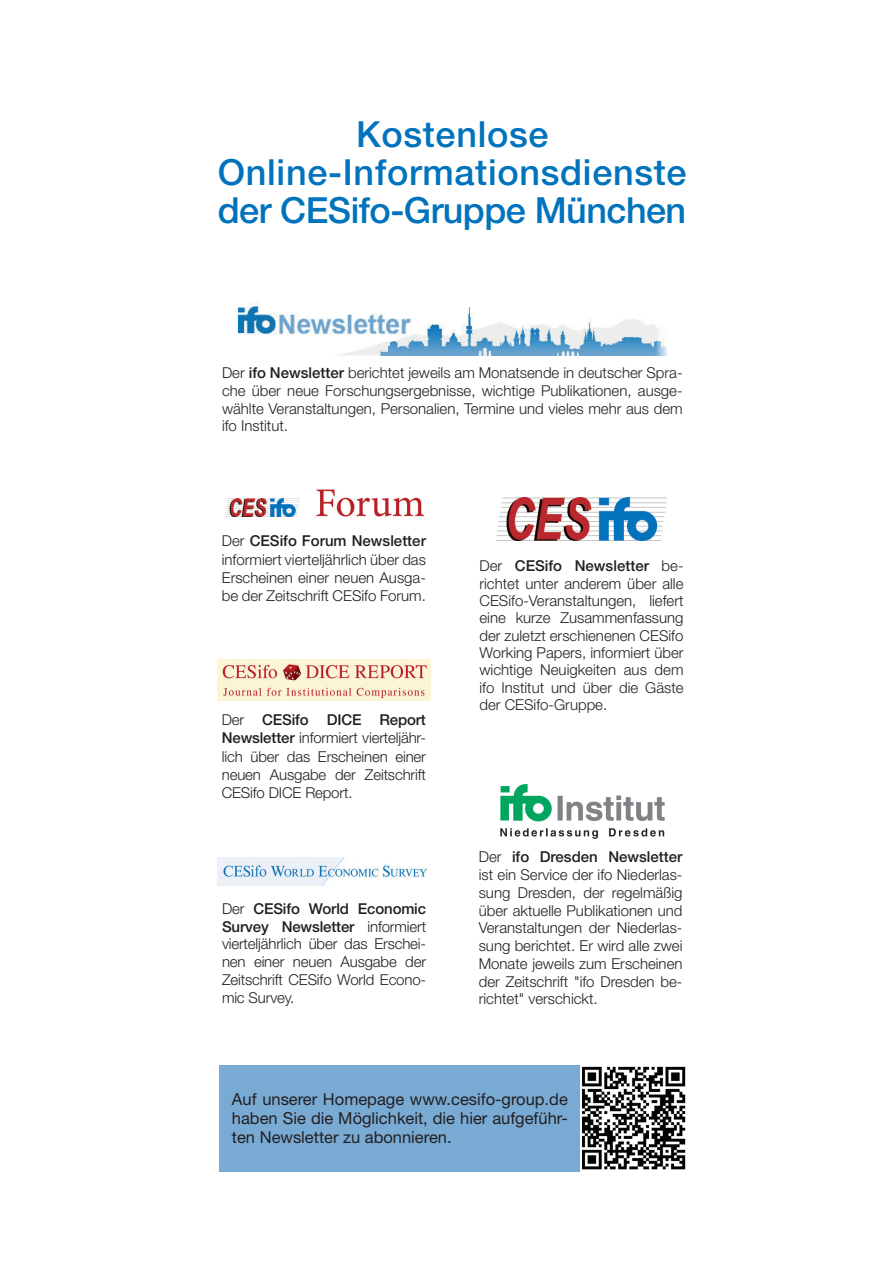
<style>
.page{position:relative;width:893px;height:1263px;background:#fff}
.page>*{position:absolute;margin:0;border:0;box-sizing:border-box;transform-origin:0 0}
.t1{font:500 36px/38.2px "Helvetica Neue LT Std";letter-spacing:.02em;color:#0073bc;text-align:center}
.t2{font:16.5px/18.8px "Helvetica Neue LT Std";color:#231f20;text-align:justify}
.t3{font:300 15px/17.9px "Helvetica Neue LT Std";color:#231f20;text-align:justify}
.s1{font-weight:500}
</style>
<div class="page">
<img style="left:237px;top:302px;width:430px;height:53px">
<img style="left:496px;top:498px;width:171px;height:43px">
<img style="left:500px;top:785px;width:165px;height:54px">
<img style="left:316px;top:489px;width:109px;height:28px">
<img style="left:218px;top:660px;width:212px;height:41px">
<img style="left:218px;top:858px;width:209px;height:27px">
<div style="left:219px;top:1065px;width:362px;height:106px;background:#79aad4"></div>
<img style="left:582px;top:1066px;width:104px;height:104px">
<img style="left:225px;top:498px;width:74px;height:19px">
<p class="t1" style="left:218px;top:115px;width:470px">Kostenlose<br>Online-Informationsdienste der CESifo-Gruppe München</p>
<p class="t3" style="left:222px;top:363px;width:462px">Der <span class="s1">ifo Newsletter</span> berichtet jeweils am Monatsende in deutscher Spra&shy;che über neue Forschungsergebnisse, wichtige Publikationen, ausge&shy;wählte Veranstaltungen, Personalien, Termine und vieles mehr aus dem ifo Institut.</p>
<p class="t3" style="left:222px;top:531px;width:206px;line-height:18.5px">Der <span class="s1">CESifo Forum Newsletter </span>informiert vierteljährlich über das Erscheinen einer neuen Ausga&shy;be der Zeitschrift CESifo Forum.</p>
<p class="t3" style="left:222px;top:710px;width:206px;line-height:18.3px">Der <span class="s1">CESifo DICE Report Newsletter</span> informiert vierteljähr&shy;lich über das Erscheinen einer neuen Ausgabe der Zeitschrift CESifo DICE Report.</p>
<p class="t3" style="left:222px;top:899px;width:206px">Der <span class="s1">CESifo World Economic Survey Newsletter</span> informiert vierteljährlich über das Erschei&shy;nen einer neuen Ausgabe der Zeitschrift CESifo World Econo&shy;mic Survey.</p>
<p class="t3" style="left:479px;top:557px;width:206px;line-height:17.2px">Der <span class="s1">CESifo Newsletter</span> be&shy;richtet unter anderem über alle CESifo-Veranstaltungen, liefert eine kurze Zusammenfassung der zuletzt erschienenen CESifo Working Papers, informiert über wichtige Neuigkeiten aus dem ifo Institut und über die Gäste der CESifo-Gruppe.</p>
<p class="t3" style="left:479px;top:848px;width:205px">Der <span class="s1">ifo Dresden Newsletter </span>ist ein Service der ifo Niederlas&shy;sung Dresden, der regelmäßig über aktuelle Publikationen und Veranstaltungen der Niederlas&shy;sung berichtet. Er wird alle zwei Monate jeweils zum Erscheinen der Zeitschrift "ifo Dresden be&shy;richtet" verschickt.</p>
<p class="t2" style="left:232px;top:1090px;width:337px">Auf unserer Homepage www.cesifo-group.de haben Sie die Möglichkeit, die hier aufgeführ&shy;ten Newsletter zu abonnieren.</p>
</div>
